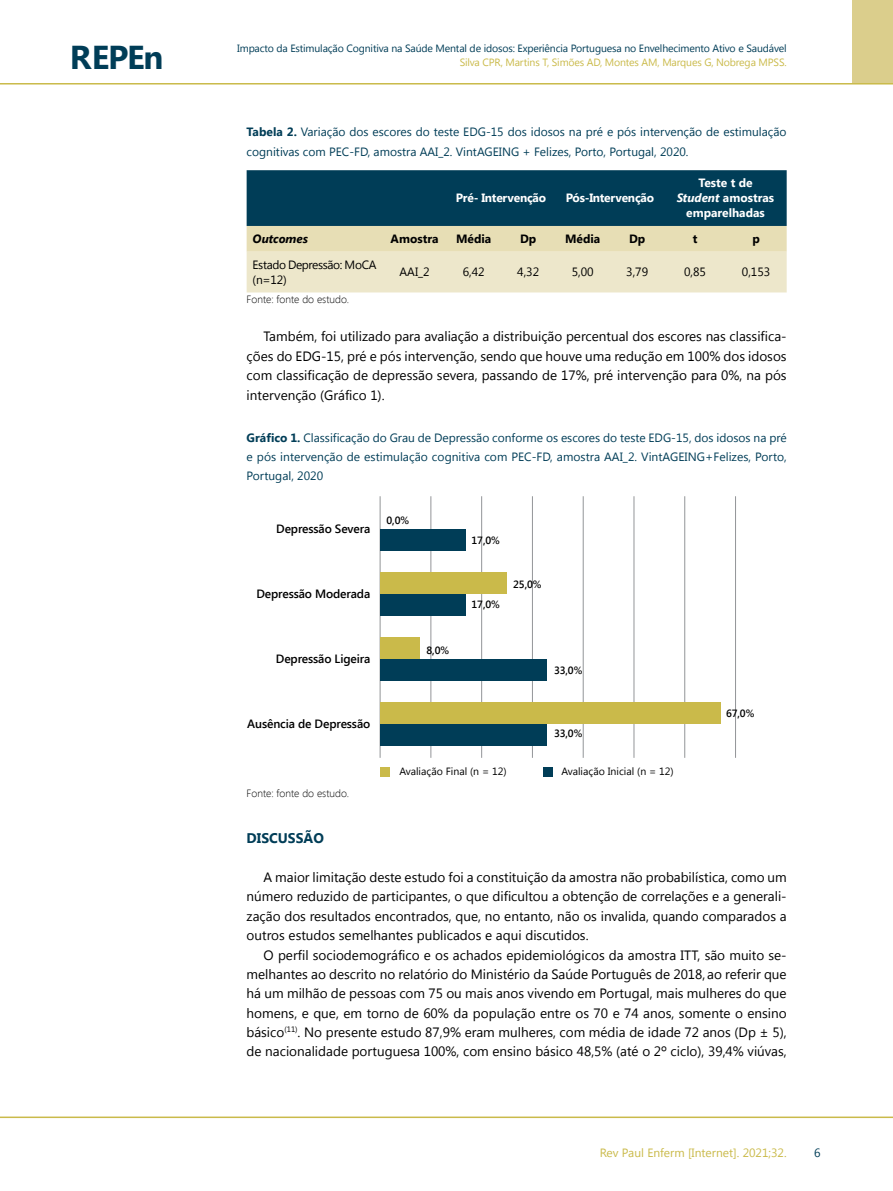
<style>
.page{position:relative;width:893px;height:1191px;background:#fff}
.page>*{position:absolute;margin:0;border:0;box-sizing:border-box;transform-origin:0 0}
.t1{font:700 33px "Segoe UI";letter-spacing:-.04em;color:#003d57}
.t2{font:700 13.95px "Segoe UI";color:#003d57}
.t3{font:13.5px/19.4px "Segoe UI";color:#000;text-align:justify}
.t4{font:12px/19.4px "Segoe UI";color:#003d57}
.t5{font:600 12px "Segoe UI";letter-spacing:-.01em;color:#000}
.t6{font:700 12px/15px "Segoe UI";letter-spacing:-.01em;color:#fff;text-align:center}
.t7{font:12px/15px "Segoe UI";letter-spacing:-.025em;color:#000}
.t8{font:12px "Segoe UI";color:#caba4a}
.t9{font:700 12px "Segoe UI";color:#000}
.t10{font:italic 700 12px "Segoe UI";color:#000}
.t11{font:10.5px "Segoe UI";letter-spacing:-.015em;color:#003d57}
.t12{font:10.5px "Segoe UI";letter-spacing:-.015em;color:#caba4a}
.t13{font:10.5px "Segoe UI";color:#000}
.t14{font:300 10.5px "Segoe UI";color:#000}
.t15{font:600 10.5px "Segoe UI";letter-spacing:-.01em;color:#000}
.s1{font-weight:700}
.s2{font-style:italic}
</style>
<div class="page">
<hr style="left:0;top:1116px;width:893px;height:2px;background:#caba4a">
<div style="left:853px;top:0;width:40px;height:83px;background:#dbce8c"></div>
<hr style="left:0;top:83px;width:893px;height:1px;background:#caba4a">
<svg style="left:247px;top:170px;width:540px;height:122px;background:#7f9791"></svg>
<div style="left:381px;top:767px;width:9px;height:9px;background:#caba4a"></div>
<div style="left:543px;top:767px;width:9px;height:9px;background:#003d57"></div>
<hr style="left:430px;top:496px;width:1px;height:262px;background:#939598">
<hr style="left:481px;top:496px;width:1px;height:262px;background:#939598">
<hr style="left:532px;top:496px;width:1px;height:262px;background:#939598">
<hr style="left:583px;top:496px;width:1px;height:262px;background:#939598">
<hr style="left:634px;top:496px;width:1px;height:262px;background:#939598">
<hr style="left:684px;top:496px;width:1px;height:262px;background:#939598">
<hr style="left:735px;top:496px;width:1px;height:262px;background:#939598">
<hr style="left:380px;top:496px;width:1px;height:262px;background:#939598">
<div style="left:380px;top:637px;width:40px;height:22px;background:#caba4a"></div>
<div style="left:380px;top:702px;width:341px;height:22px;background:#caba4a"></div>
<div style="left:380px;top:572px;width:126px;height:22px;background:#caba4a"></div>
<div style="left:380px;top:659px;width:167px;height:22px;background:#003d57"></div>
<div style="left:380px;top:724px;width:167px;height:22px;background:#003d57"></div>
<div style="left:380px;top:594px;width:86px;height:22px;background:#003d57"></div>
<div style="left:380px;top:529px;width:86px;height:22px;background:#003d57"></div>
<h1 class="t1" style="left:70px;top:33px;width:95px">REPEn</h1>
<p class="t11" style="left:237px;top:41px;width:551px">Impacto da Estimulação Cognitiva na Saúde Mental de idosos: Experiência Portuguesa no Envelhecimento Ativo e Saudável</p>
<p class="t12" style="left:460px;top:55px;width:328px">Silva CPR, Martins T, Simões AD, Montes AM, Marques G, Nobrega MPSS.</p>
<p class="t4" style="left:247px;top:122px;width:541px"><span class="s1">Tabela 2.</span> Variação dos escores do teste EDG-15 dos idosos na pré e pós intervenção de estimulação cognitivas com PEC-FD, amostra AAI_2. VintAGEING + Felizes, Porto, Portugal, 2020.</p>
<p class="t6" style="left:456px;top:190px;width:92px">Pré- Intervenção</p>
<p class="t6" style="left:566px;top:190px;width:90px">Pós-Intervenção</p>
<p class="t6" style="left:677px;top:175px;width:99px">Teste t de<br><span class="s2">Student</span> amostras emparelhadas</p>
<p class="t10" style="left:253px;top:230px;width:57px">Outcomes</p>
<p class="t9" style="left:391px;top:230px;width:49px">Amostra</p>
<p class="t9" style="left:456px;top:230px;width:37px">Média</p>
<p class="t9" style="left:520px;top:230px;width:18px">Dp</p>
<p class="t9" style="left:565px;top:230px;width:37px">Média</p>
<p class="t9" style="left:629px;top:230px;width:18px">Dp</p>
<p class="t9" style="left:693px;top:230px;width:6px">t</p>
<p class="t9" style="left:752px;top:230px;width:9px">p</p>
<p class="t7" style="left:253px;top:257px;width:126px">Estado Depressão: MoCA (n=12)</p>
<p class="t7" style="left:400px;top:264px;width:32px">AAI_2</p>
<p class="t7" style="left:463px;top:264px;width:24px">6,42</p>
<p class="t7" style="left:517px;top:264px;width:24px">4,32</p>
<p class="t7" style="left:572px;top:264px;width:24px">5,00</p>
<p class="t7" style="left:626px;top:264px;width:24px">3,79</p>
<p class="t7" style="left:684px;top:264px;width:24px">0,85</p>
<p class="t7" style="left:742px;top:264px;width:30px">0,153</p>
<p class="t14" style="left:247px;top:292px;width:104px">Fonte: fonte do estudo.</p>
<p class="t3" style="left:247px;top:326px;width:542px;text-indent:17px">Também, foi utilizado para avaliação a distribuição percentual dos escores nas classifica&shy;ções do EDG-15, pré e pós intervenção, sendo que houve uma redução em 100% dos idosos com classificação de depressão severa, passando de 17%, pré intervenção para 0%, na pós intervenção (Gráfico 1).</p>
<p class="t4" style="left:247px;top:427px;width:542px;text-align:justify"><span class="s1">Gráfico 1.</span> Classificação do Grau de Depressão conforme os escores do teste EDG-15, dos idosos na pré e pós intervenção de estimulação cognitiva com PEC-FD, amostra AAI_2. VintAGEING+Felizes, Porto, Portugal, 2020</p>
<p class="t5" style="left:276px;top:520px;width:96px">Depressão Severa</p>
<p class="t15" style="left:387px;top:513px;width:24px">0,0%</p>
<p class="t5" style="left:256px;top:585px;width:116px">Depressão Moderada</p>
<p class="t5" style="left:276px;top:650px;width:96px">Depressão Ligeira</p>
<p class="t15" style="left:426px;top:643px;width:24px">8,0%</p>
<p class="t15" style="left:472px;top:533px;width:30px">17,0%</p>
<p class="t15" style="left:472px;top:597px;width:30px">17,0%</p>
<p class="t15" style="left:513px;top:576px;width:30px">25,0%</p>
<p class="t15" style="left:554px;top:663px;width:30px">33,0%</p>
<p class="t5" style="left:247px;top:715px;width:125px">Ausência de Depressão</p>
<p class="t14" style="left:247px;top:786px;width:104px">Fonte: fonte do estudo.</p>
<p class="t15" style="left:554px;top:726px;width:30px">33,0%</p>
<p class="t13" style="left:399px;top:764px;width:109px">Avaliação Final (n = 12)</p>
<p class="t13" style="left:561px;top:764px;width:114px">Avaliação Inicial (n = 12)</p>
<p class="t15" style="left:726px;top:706px;width:30px">67,0%</p>
<p class="t2" style="left:247px;top:828px;width:79px">DISCUSSÃO</p>
<p class="t3" style="left:247px;top:867px;width:542px;text-indent:17px">A maior limitação deste estudo foi a constituição da amostra não probabilística, como um número reduzido de participantes, o que dificultou a obtenção de correlações e a generali&shy;zação dos resultados encontrados, que, no entanto, não os invalida, quando comparados a outros estudos semelhantes publicados e aqui discutidos.</p>
<p class="t3" style="left:247px;top:944px;width:542px;text-indent:17px">O perfil sociodemográfico e os achados epidemiológicos da amostra ITT, são muito se&shy;melhantes ao descrito no relatório do Ministério da Saúde Português de 2018, ao referir que há um milhão de pessoas com 75 ou mais anos vivendo em Portugal, mais mulheres do que homens, e que, em torno de 60% da população entre os 70 e 74 anos, somente o ensino básico<sup>(11)</sup>. No presente estudo 87,9% eram mulheres, com média de idade 72 anos (Dp ± 5), de nacionalidade portuguesa 100%, com ensino básico 48,5% (até o 2º ciclo), 39,4% viúvas,</p>
<p class="t8" style="left:600px;top:1144px;width:188px">Rev Paul Enferm [Internet]. 2021;32.</p>
<p class="t4" style="left:814px;top:1142px;width:8px">6</p>
</div>
